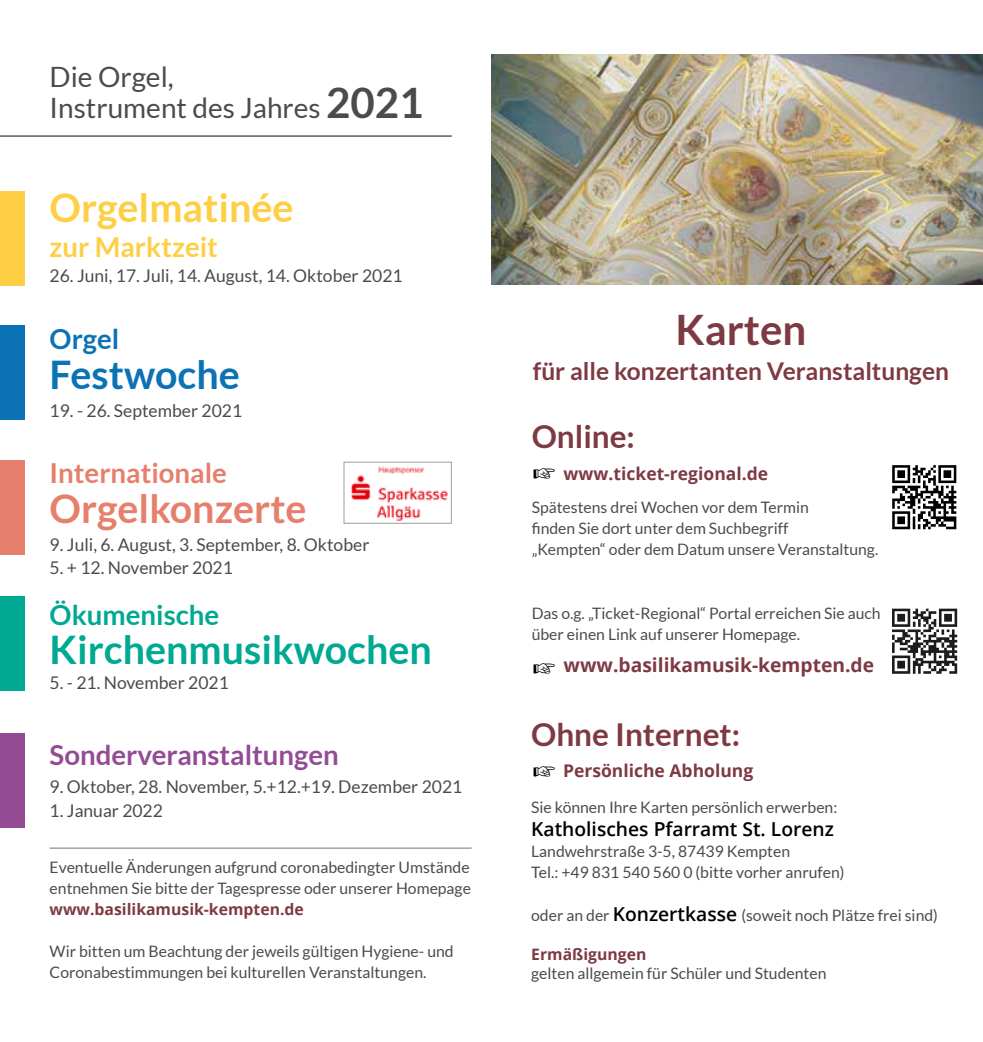
<style>
.page{position:relative;width:983px;height:1042px;background:#fff}
.page>*{position:absolute;margin:0;border:0;box-sizing:border-box;transform-origin:0 0}
.t1{font:700 42px "Lato";color:#7e3a43}
.t2{font:700 39.38px "Lato";color:#00a992}
.t3{font:700 39.38px "Lato";color:#e67f6c}
.t4{font:700 39.38px "Lato";color:#fecf44}
.t5{font:700 39.38px "Lato";color:#0b72b5}
.t6{font:700 31.5px "Lato";color:#7e3a43}
.t7{font:28px/31.5px "Lato";color:#4b4b4d}
.t8{font:700 27.65px "Lato";color:#934c94}
.t9{font:700 27.65px "Lato";color:#e67f6c}
.t10{font:700 27.65px "Lato";color:#fecf44}
.t11{font:700 27.65px "Lato";color:#00a992}
.t12{font:700 27.65px "Lato";color:#0b72b5}
.t13{font:700 24.5px "Lato";color:#7e3a43}
.t14{font:600 19.25px "Open Sans";color:#000}
.t15{font:700 19.25px "Open Sans";color:#7e3a43}
.t16{font:17.5px "Lato";color:#4b4b4d}
.t17{font:700 17.5px "Open Sans";color:#7e3a43}
.t18{font:15.75px/21px "Lato";color:#4b4b4d}
.t19{font:700 15.75px "Open Sans";color:#7e3a43}
.s1{font-weight:700;font-size:42px}
.s2{font-family:"Open Sans";font-weight:600;font-size:19.25px;color:#000}
</style>
<div class="page">
<div style="left:0;top:733px;width:25px;height:94px;background:#934c94"></div>
<div style="left:0;top:597px;width:25px;height:94px;background:#00a992"></div>
<hr style="left:0;top:135px;width:451px;height:2px;background:#727375">
<div style="left:0;top:191px;width:25px;height:94px;background:#fecf44"></div>
<div style="left:0;top:325px;width:25px;height:94px;background:#0b72b5"></div>
<div style="left:0;top:460px;width:25px;height:95px;background:#e67f6c"></div>
<img style="left:491px;top:55px;width:491px;height:229px">
<img style="left:350px;top:466px;width:98px;height:55px">
<div style="left:343px;top:462px;width:108px;height:62px;border:1px solid #9c9e9f"></div>
<svg style="left:892px;top:465px;width:64px;height:64px"></svg>
<svg style="left:956px;top:608px;width:2px;height:66px"></svg>
<svg style="left:892px;top:608px;width:64px;height:66px"></svg>
<hr style="left:50px;top:847px;width:421px;height:1px;background:#727375">
<h3 class="t7" style="left:50px;top:60px;width:375px">Die Orgel,<br>Instrument des Jahres <span class="s1">2021</span></h3>
<h2 class="t4" style="left:50px;top:185px;width:245px">Orgelmatinée</h2>
<h3 class="t10" style="left:50px;top:231px;width:170px">zur Marktzeit</h3>
<p class="t16" style="left:50px;top:266px;width:354px">26. Juni, 17. Juli, 14. August, 14. Oktober 2021</p>
<h3 class="t12" style="left:50px;top:323px;width:71px">Orgel</h3>
<h2 class="t5" style="left:50px;top:352px;width:192px">Festwoche</h2>
<p class="t16" style="left:50px;top:401px;width:194px">19. - 26. September 2021</p>
<h3 class="t9" style="left:50px;top:457px;width:179px">Internationale</h3>
<h2 class="t3" style="left:50px;top:485px;width:258px">Orgelkonzerte</h2>
<p class="t16" style="left:50px;top:534px;width:321px">9. Juli, 6. August, 3. September, 8. Oktober</p>
<p class="t16" style="left:50px;top:558px;width:185px">5. + 12. November 2021</p>
<h3 class="t11" style="left:50px;top:599px;width:171px">Ökumenische</h3>
<h2 class="t2" style="left:50px;top:627px;width:383px">Kirchenmusikwochen</h2>
<p class="t16" style="left:50px;top:673px;width:181px">5. - 21. November 2021</p>
<h3 class="t8" style="left:50px;top:739px;width:290px">Sonderveranstaltungen</h3>
<p class="t16" style="left:50px;top:777px;width:414px">9. Oktober, 28. November, 5.+12.+19. Dezember 2021</p>
<p class="t16" style="left:50px;top:801px;width:115px">1. Januar 2022</p>
<p class="t18" style="left:50px;top:857px;width:422px">Eventuelle Änderungen aufgrund coronabedingter Umstände entnehmen Sie bitte der Tagespresse oder unserer Homepage</p>
<p class="t19" style="left:50px;top:898px;width:255px">www.basilikamusik-kempten.de</p>
<p class="t18" style="left:50px;top:941px;width:405px">Wir bitten um Beachtung der jeweils gültigen Hygiene- und<br>Coronabestimmungen bei kulturellen Veranstaltungen.</p>
<h1 class="t1" style="left:675px;top:305px;width:132px">Karten</h1>
<h3 class="t13" style="left:532px;top:357px;width:417px">für alle konzertanten Veranstaltungen</h3>
<h3 class="t6" style="left:531px;top:418px;width:105px">Online:</h3>
<p class="t17" style="left:563px;top:461px;width:206px">www.ticket-regional.de</p>
<p class="t18" style="left:531px;top:496px;width:348px">Spätestens drei Wochen vor dem Termin<br>finden Sie dort unter dem Suchbegriff<br>„Kempten“ oder dem Datum unsere Veranstaltung.</p>
<p class="t18" style="left:531px;top:603px;width:350px">Das o.g. „Ticket-Regional“ Portal erreichen Sie auch über einen Link auf unserer Homepage.</p>
<p class="t15" style="left:563px;top:651px;width:312px">www.basilikamusik-kempten.de</p>
<h3 class="t6" style="left:531px;top:716px;width:210px">Ohne Internet:</h3>
<p class="t17" style="left:563px;top:758px;width:192px">Persönliche Abholung</p>
<p class="t18" style="left:531px;top:796px;width:307px">Sie können Ihre Karten persönlich erwerben:</p>
<p class="t14" style="left:531px;top:815px;width:304px">Katholisches Pfarramt St. Lorenz</p>
<p class="t18" style="left:531px;top:840px;width:315px">Landwehrstraße 3-5, 87439 Kempten<br>Tel.: +49 831 540 560 0 (bitte vorher anrufen)</p>
<p class="t18" style="left:531px;top:905px;width:408px">oder an der <span class="s2">Konzertkasse</span> (soweit noch Plätze frei sind)</p>
<p class="t19" style="left:531px;top:943px;width:117px">Ermäßigungen</p>
<p class="t18" style="left:531px;top:963px;width:296px">gelten allgemein für Schüler und Studenten</p>
</div>
